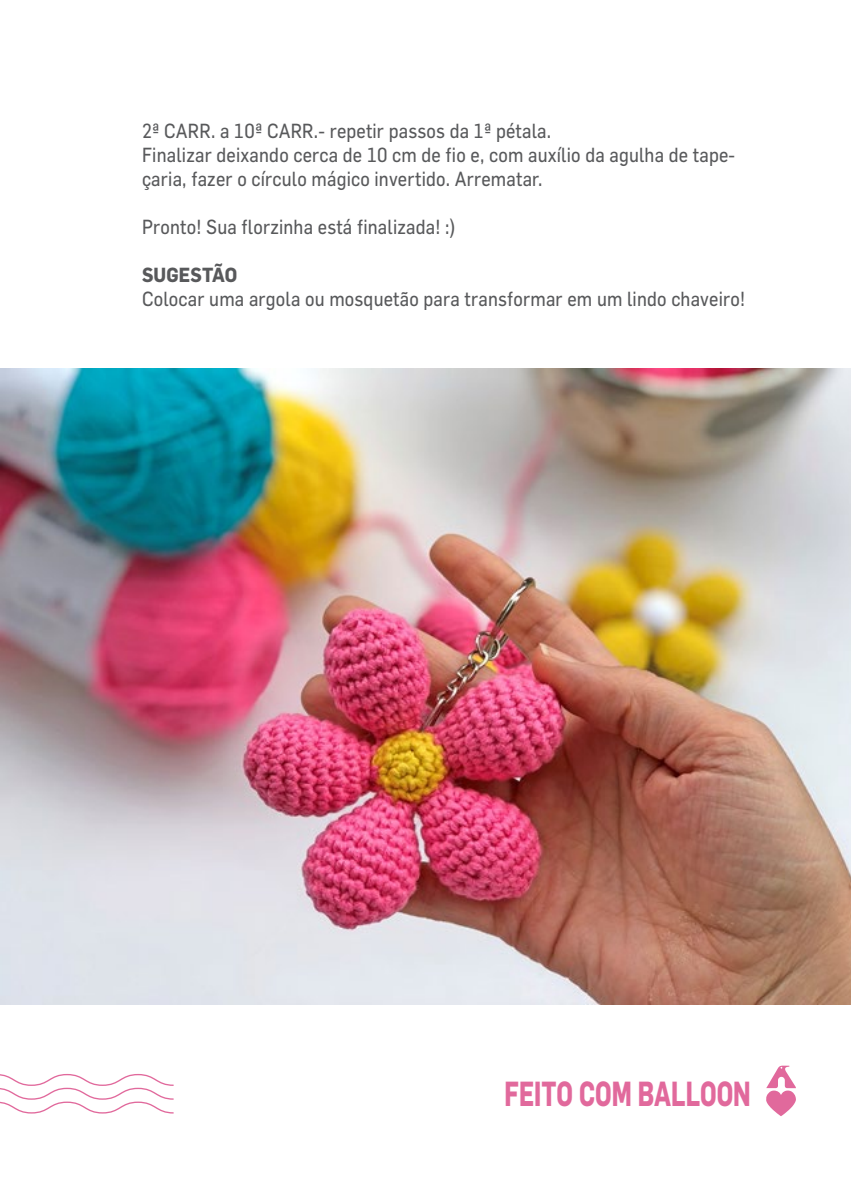
<style>
.page{position:relative;width:851px;height:1191px;background:#fff}
.page>*{position:absolute;margin:0;border:0;box-sizing:border-box;transform-origin:0 0}
.t1{font:700 34.2px "Flama";color:#e1699c;scale:.7 1}
.t2{font:20px/24px "Flama";letter-spacing:.01em;color:#58595b;scale:.9 1}
.t3{font:700 20px "Flama";letter-spacing:.01em;color:#58595b;scale:.9 1}
</style>
<div class="page">
<svg style="left:0;top:1074px;width:173px;height:39px"></svg>
<svg style="left:766px;top:1065px;width:30px;height:51px"></svg>
<img style="left:1px;top:368px;width:849px;height:636px">
<p class="t2" style="left:142px;top:118px;width:660px">2ª CARR. a 10ª CARR.- repetir passos da 1ª pétala.<br>Finalizar deixando cerca de 10 cm de fio e, com auxílio da agulha de tape&shy;çaria, fazer o círculo mágico invertido. Arrematar.</p>
<p class="t2" style="left:142px;top:214px;width:350px">Pronto! Sua florzinha está finalizada! :)</p>
<p class="t3" style="left:142px;top:262px;width:107px">SUGESTÃO</p>
<p class="t2" style="left:142px;top:286px;width:671px">Colocar uma argola ou mosquetão para transformar em um lindo chaveiro!</p>
<h1 class="t1" style="left:504px;top:1073px;width:353px">FEITO COM BALLOON</h1>
</div>
